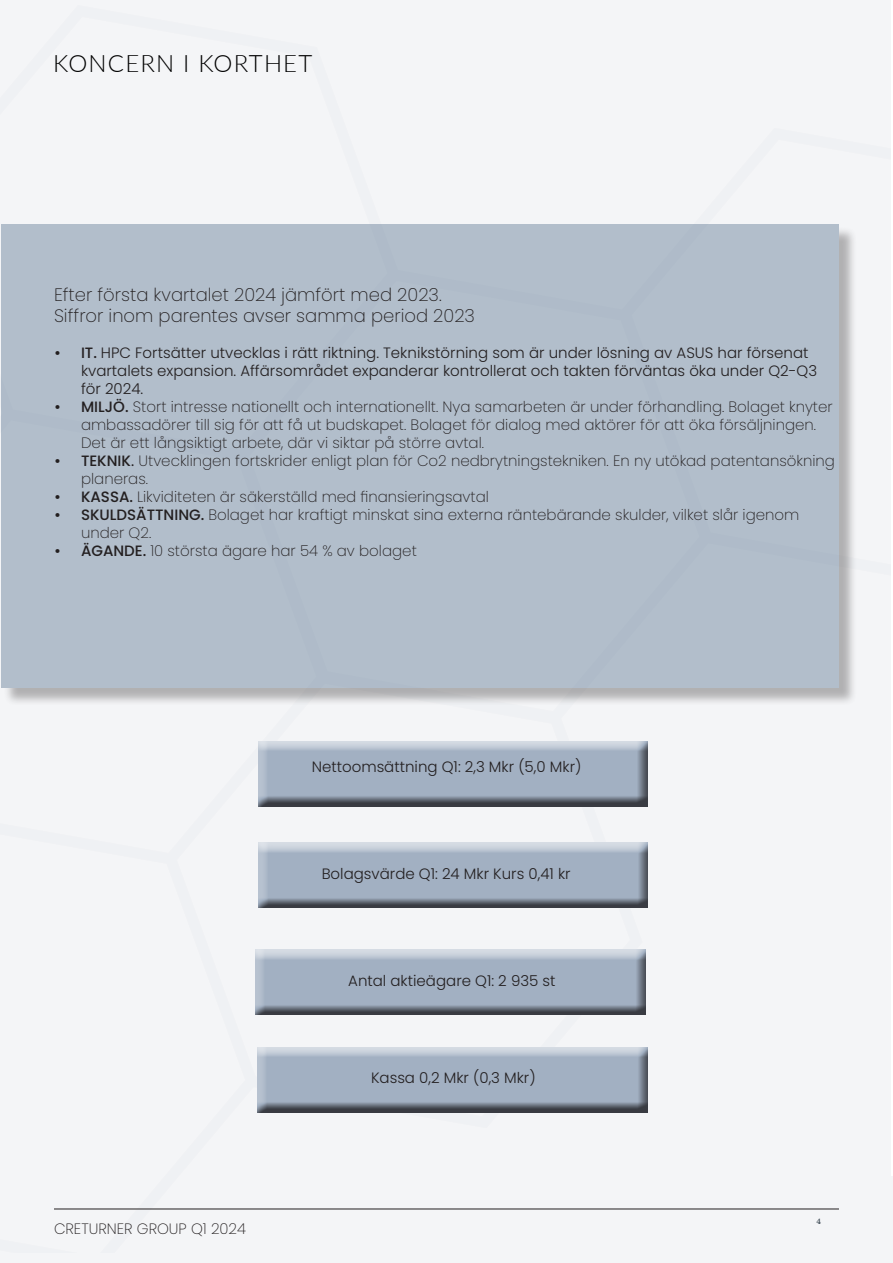
<style>
.page{position:relative;width:893px;height:1263px;background:#fff}
.page>*{position:absolute;margin:0;border:0;box-sizing:border-box;transform-origin:0 0}
.t1{font:300 24px "Lato";letter-spacing:.05em;color:#000}
.t2{font:200 18px "Poppins";color:#231f20}
.t3{font:200 15px/18px "Poppins";color:#231f20}
.t4{font:300 15px/18px "Poppins";color:#231f20}
.t5{font:15px "Minion Pro";color:#3d4a55}
.s1{font-weight:500}
.s2{font-weight:400}
</style>
<div class="page">
<div style="left:3px;top:226px;width:855px;height:480px;background:#231f20;opacity:.75"></div>
<div style="left:1px;top:224px;width:838px;height:463px;background:#b2becb"></div>
<div style="left:256px;top:739px;width:392px;height:64px;background:#f4f5f7"></div>
<div style="left:256px;top:741px;width:392px;height:67px;background:#231f20;opacity:.75"></div>
<div style="left:253px;top:947px;width:394px;height:64px;background:#f4f5f7"></div>
<div style="left:253px;top:949px;width:394px;height:67px;background:#231f20;opacity:.75"></div>
<div style="left:255px;top:840px;width:393px;height:65px;background:#f4f5f7"></div>
<div style="left:255px;top:842px;width:393px;height:67px;background:#231f20;opacity:.75"></div>
<hr style="left:54px;top:1208px;width:785px;height:1px;background:#231f20">
<img style="left:892px;top:1176px;width:1px;height:76px">
<div style="left:254px;top:1044px;width:395px;height:65px;background:#f4f5f7"></div>
<div style="left:254px;top:1047px;width:395px;height:66px;background:#231f20;opacity:.75"></div>
<p class="t1" style="left:53px;top:47px;width:261px">KONCERN I KORTHET</p>
<p class="t2" style="left:54px;top:284px;width:389px">Efter första kvartalet 2024 jämfört med 2023.</p>
<p class="t2" style="left:54px;top:305px;width:423px">Siffror inom parentes avser samma period 2023</p>
<p class="t4" style="left:81px;top:344px;width:738px;text-indent:-27px"><span class="s1">• IT.</span> HPC Fortsätter utvecklas i rätt riktning. Teknikstörning som är under lösning av ASUS har försenat kvartalets expansion. Affärsområdet expanderar kontrollerat och takten förväntas öka under Q2-Q3 för 2024.</p>
<p class="t3" style="left:81px;top:398px;width:753px;text-indent:-27px"><span class="s1">• MILJÖ.</span> Stort intresse nationellt och internationellt. Nya samarbeten är under förhandling. Bolaget knyter ambassadörer till sig för att få ut budskapet. Bolaget för dialog med aktörer för att öka försäljningen.<br>Det är ett långsiktigt arbete, där vi siktar på större avtal.</p>
<p class="t3" style="left:81px;top:452px;width:755px;text-indent:-27px"><span class="s1">• TEKNIK</span><span class="s2">.</span> Utvecklingen fortskrider enligt plan för Co2 nedbrytningstekniken. En ny utökad patentansökning planeras.</p>
<p class="t3" style="left:54px;top:488px;width:436px"><span class="s1">• KASSA.</span> Likviditeten är säkerställd med finansieringsavtal</p>
<p class="t3" style="left:81px;top:506px;width:720px;text-indent:-27px"><span class="s1">• SKULDSÄTTNING.</span> Bolaget har kraftigt minskat sina externa räntebärande skulder, vilket slår igenom under Q2.</p>
<p class="t3" style="left:54px;top:542px;width:364px"><span class="s1">• ÄGANDE.</span> 10 största ägare har 54 % av bolaget</p>
<p class="t4" style="left:312px;top:758px;width:271px">Nettoomsättning Q1: 2,3 Mkr (5,0 Mkr)</p>
<p class="t4" style="left:322px;top:865px;width:250px">Bolagsvärde Q1: 24 Mkr Kurs 0,41 kr</p>
<p class="t4" style="left:348px;top:972px;width:209px">Antal aktieägare Q1: 2 935 st</p>
<p class="t3" style="left:54px;top:1219px;width:194px">CRETURNER GROUP Q1 2024</p>
<p class="t4" style="left:371px;top:1069px;width:166px">Kassa 0,2 Mkr (0,3 Mkr)</p>
<p class="t5" style="left:816px;top:1209px;width:7px">4</p>
</div>
